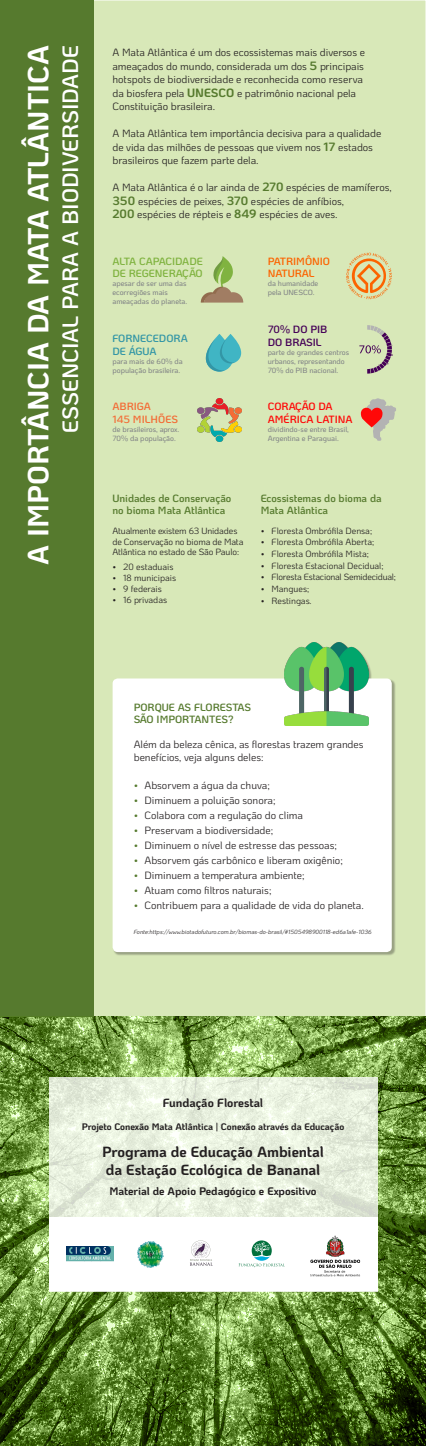
<style>
.page{position:relative;width:426px;height:1446px;background:#fff}
.page>*{position:absolute;margin:0;border:0;box-sizing:border-box;transform-origin:0 0}
.t1{font:700 29.04px "Ko Ho";color:#fff}
.t2{font:600 22.17px "Ko Ho";color:#fff}
.t3{font:700 14.7px/17.6px "Ko Ho";letter-spacing:-.005em;color:#231f20}
.t4{font:700 11.91px "Ko Ho";letter-spacing:-.005em;color:#231f20}
.t5{font:700 10.92px "Ko Ho";letter-spacing:-.005em;color:#231f20}
.t6{font:10.5px/13.5px "Ko Ho";letter-spacing:-.005em;color:#231f20}
.t7{font:600 10.5px/12.6px "Ko Ho";letter-spacing:-.005em;color:#567a2e}
.t8{font:600 10.5px/12.6px "Ko Ho";color:#80b340}
.t9{font:600 10.5px/12.6px "Ko Ho";color:#ff0808}
.t10{font:600 10.5px/12.6px "Ko Ho";color:#3396a6}
.t11{font:600 10.5px/12.6px "Ko Ho";color:#fc6300}
.t12{font:600 10.5px/12.6px "Ko Ho";color:#f36c36}
.t13{font:600 10.5px/12.6px "Ko Ho";color:#450057}
.t14{font:700 9.45px "Ko Ho";letter-spacing:-.005em;color:#231f20}
.t15{font:9px/10.8px "Ko Ho";letter-spacing:-.01em;color:#231f20}
.t16{font:500 7.5px/9px "Ko Ho";letter-spacing:-.005em;color:#808285}
.t17{font:italic 6px "Ko Ho";color:#231f20}
.s1{font-weight:700;font-size:12px;color:#567a2e}
.s2{color:#567a2e}
</style>
<div class="page">
<div style="left:93px;top:0;width:332px;height:1016px;background:#d8e8b8"></div>
<div style="left:113px;top:643px;width:282px;height:313px;background:#231f20;opacity:.35"></div>
<div style="left:112px;top:678px;width:279px;height:274px;background:#fff;border-radius:5px"></div>
<img style="left:284px;top:642px;width:83px;height:84px">
<div style="left:0;top:0;width:93px;height:1016px;background:#567a2e"></div>
<svg style="left:0;top:1016px;width:425px;height:430px;background:#648938"></svg>
<svg style="left:200px;top:256px;width:43px;height:47px;background:#bbc58f"></svg>
<svg style="left:205px;top:334px;width:36px;height:37px"></svg>
<svg style="left:345px;top:253px;width:46px;height:46px;background:#e1c487"></svg>
<svg style="left:360px;top:398px;width:35px;height:43px;background:#d3aa94"></svg>
<svg style="left:359px;top:325px;width:33px;height:49px;background:#bebfa7"></svg>
<svg style="left:49px;top:1077px;width:328px;height:214px"></svg>
<img style="left:197px;top:398px;width:44px;height:44px">
<img style="left:138px;top:1241px;width:25px;height:26px">
<img style="left:66px;top:1246px;width:47px;height:15px">
<svg style="left:238px;top:1240px;width:46px;height:27px"></svg>
<img style="left:189px;top:1239px;width:24px;height:27px">
<img style="left:309px;top:1234px;width:52px;height:43px">
<h1 class="t1" style="left:14px;top:565px;width:521px;rotate:-90deg">A IMPORTÂNCIA DA MATA ATLÂNTICA</h1>
<h2 class="t2" style="left:52px;top:433px;width:389px;rotate:-90deg">ESSENCIAL PARA A BIODIVERSIDADE</h2>
<p class="t6" style="left:112px;top:46px;width:253px">A Mata Atlântica é um dos ecossistemas mais diversos e ameaçados do mundo, considerada um dos <span class="s1">5</span> principais hotspots de biodiversidade e reconhecida como reserva da biosfera pela <span class="s1">UNESCO</span> e patrimônio nacional pela Constituição brasileira.</p>
<p class="t6" style="left:112px;top:127px;width:270px">A Mata Atlântica tem importância decisiva para a qualidade de vida das milhões de pessoas que vivem nos <span class="s1">17</span> estados brasileiros que fazem parte dela.</p>
<p class="t6" style="left:112px;top:181px;width:280px">A Mata Atlântica é o lar ainda de <span class="s1">270</span> espécies de mamíferos,<br><span class="s1">350</span> espécies de peixes, <span class="s1">370</span> espécies de anfíbios,<br><span class="s1">200</span> espécies de répteis e <span class="s1">849</span> espécies de aves.</p>
<p class="t8" style="left:112px;top:255px;width:92px">ALTA CAPACIDADE<br>DE REGENERAÇÃO</p>
<p class="t16" style="left:112px;top:279px;width:76px">apesar de ser uma das ecorregiões mais ameaçadas do planeta.</p>
<p class="t10" style="left:112px;top:332px;width:77px">FORNECEDORA<br>DE ÁGUA</p>
<p class="t16" style="left:112px;top:356px;width:72px">para mais de 60% da população brasileira.</p>
<p class="t12" style="left:112px;top:400px;width:67px">ABRIGA<br>145 MILHÕES</p>
<p class="t16" style="left:112px;top:425px;width:68px">de brasileiros, aprox.<br>70% da população.</p>
<p class="t11" style="left:267px;top:255px;width:64px">PATRIMÔNIO<br>NATURAL</p>
<p class="t16" style="left:267px;top:279px;width:52px">da humanidade pela UNESCO.</p>
<p class="t13" style="left:267px;top:323px;width:61px">70% DO PIB<br>DO BRASIL</p>
<p class="t16" style="left:267px;top:347px;width:83px">parte de grandes centros urbanos, representando<br>70% do PIB nacional.</p>
<p class="t9" style="left:267px;top:400px;width:86px">CORAÇÃO DA<br>AMÉRICA LATINA</p>
<p class="t16" style="left:267px;top:425px;width:83px">dividindo-se entre Brasil,<br>Argentina e Paraguai.</p>
<p class="t7" style="left:112px;top:492px;width:120px">Unidades de Conservação no bioma Mata Atlântica</p>
<p class="t15" style="left:112px;top:525px;width:132px">Atualmente existem 63 Unidades de Conservação no bioma de Mata<br>Atlântica no estado de São Paulo:</p>
<p class="t15" style="left:112px;top:562px;width:62px">• 20 estaduais</p>
<p class="t15" style="left:112px;top:573px;width:65px">• 18 municipais</p>
<p class="t15" style="left:112px;top:583px;width:51px">• 9 federais</p>
<p class="t15" style="left:112px;top:594px;width:56px">• 16 privadas</p>
<p class="t7" style="left:260px;top:492px;width:122px">Ecossistemas do bioma da<br>Mata Atlântica</p>
<p class="t15" style="left:260px;top:525px;width:113px">• Floresta Ombrófila Densa;</p>
<p class="t15" style="left:260px;top:537px;width:115px">• Floresta Ombrófila Aberta;</p>
<p class="t15" style="left:260px;top:548px;width:110px">• Floresta Ombrófila Mista;</p>
<p class="t15" style="left:260px;top:560px;width:124px">• Floresta Estacional Decidual;</p>
<p class="t15" style="left:260px;top:572px;width:136px">• Floresta Estacional Semidecidual;</p>
<p class="t15" style="left:260px;top:583px;width:50px">• Mangues;</p>
<p class="t15" style="left:260px;top:595px;width:52px">• Restingas.</p>
<p class="t7" style="left:134px;top:700px;width:118px">PORQUE AS FLORESTAS<br>SÃO IMPORTANTES?</p>
<p class="t6" style="left:134px;top:738px;width:231px;line-height:12.6px">Além da beleza cênica, as florestas trazem grandes benefícios, veja alguns deles:</p>
<p class="t6" style="left:134px;top:778px;width:137px"><span class="s2">•</span> Absorvem a água da chuva;</p>
<p class="t6" style="left:134px;top:793px;width:143px"><span class="s2">•</span> Diminuem a poluição sonora;</p>
<p class="t6" style="left:134px;top:808px;width:171px"><span class="s2">•</span> Colabora com a regulação do clima</p>
<p class="t6" style="left:134px;top:823px;width:141px"><span class="s2">•</span> Preservam a biodiversidade;</p>
<p class="t6" style="left:134px;top:838px;width:204px"><span class="s2">•</span> Diminuem o nível de estresse das pessoas;</p>
<p class="t6" style="left:134px;top:853px;width:210px"><span class="s2">•</span> Absorvem gás carbônico e liberam oxigênio;</p>
<p class="t6" style="left:134px;top:868px;width:172px"><span class="s2">•</span> Diminuem a temperatura ambiente;</p>
<p class="t6" style="left:134px;top:883px;width:139px"><span class="s2">•</span> Atuam como filtros naturais;</p>
<p class="t6" style="left:134px;top:898px;width:231px"><span class="s2">•</span> Contribuem para a qualidade de vida do planeta.</p>
<p class="t17" style="left:134px;top:927px;width:239px">Fonte:https://www.biotadofuturo.com.br/biomas-do-brasil/#1505498900118-ed6a1afe-1036</p>
<p class="t4" style="left:162px;top:1093px;width:102px">Fundação Florestal</p>
<p class="t14" style="left:82px;top:1119px;width:264px">Projeto Conexão Mata Atlântica | Conexão através da Educação</p>
<h3 class="t3" style="left:102px;top:1143px;width:223px">Programa de Educação Ambiental da Estação Ecológica de Bananal</h3>
<p class="t5" style="left:109px;top:1182px;width:208px">Material de Apoio Pedagógico e Expositivo</p>
</div>
